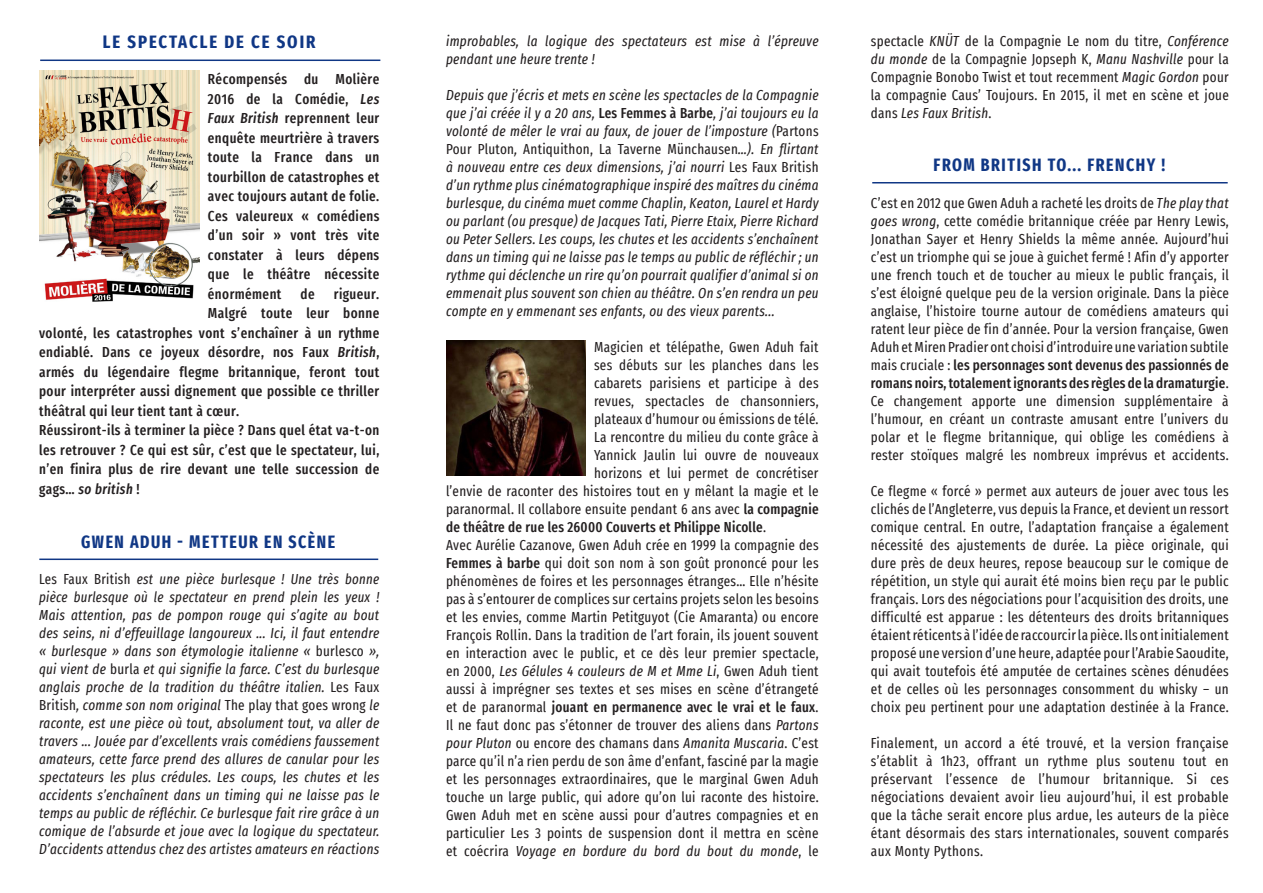
<style>
.page{position:relative;width:1263px;height:893px;background:#fff}
.page>*{position:absolute;margin:0;border:0;box-sizing:border-box;transform-origin:0 0}
.Body{font:700 extra-condensed 18px "Fira Sans";letter-spacing:.09em;color:#103785;scale:.95 1}
.Body-2{font:700 extra-condensed 18px "Fira Sans";letter-spacing:.11em;color:#103785}
.Body-3{font:extra-condensed 14.25px/18px "Fira Sans";letter-spacing:.02em;color:#231f20;text-align:justify}
.Body-4{font:italic extra-condensed 14.25px/18px "Fira Sans";letter-spacing:.02em;color:#231f20;text-align:justify}
.Body-5{font:500 extra-condensed 14.25px/19.5px "Fira Sans";letter-spacing:.03em;color:#231f20;text-align:justify}
.s1{font-style:italic}
.s2{font-style:normal}
.s3{font-weight:500;font-style:normal}
.s4{font-weight:500}
.s5{font-weight:400}
</style>
<div class="page">
<hr style="left:40px;top:60px;width:340px;height:1px;background:#103785">
<img style="left:39px;top:71px;width:160px;height:231px">
<hr style="left:39px;top:559px;width:339px;height:1px;background:#103785">
<img style="left:446px;top:341px;width:139px;height:135px">
<hr style="left:872px;top:182px;width:356px;height:1px;background:#103785">
<p class="Body-2" style="left:103px;top:27px;width:214px">LE SPECTACLE DE CE SOIR</p>
<p class="Body-5" style="left:208px;top:69px;width:173px">Récompensés du Molière 2016 de la Comédie, <span class="s1">Les Faux British</span> reprennent leur enquête meurtrière à travers toute la France dans un tourbillon de catastrophes et avec toujours autant de folie.<br>Ces valeureux « comédiens d’un soir » vont très vite constater à leurs dépens que le théâtre nécessite énormément</p>
<p class="Body-5" style="left:301px;top:283px;width:16px">de</p>
<p class="Body-5" style="left:334px;top:283px;width:47px">rigueur.</p>
<p class="Body-5" style="left:208px;top:303px;width:173px">Malgré toute leur bonne</p>
<p class="Body-5" style="left:39px;top:322px;width:342px">volonté, les catastrophes vont s’enchaîner à un rythme</p>
<p class="Body-5" style="left:39px;top:342px;width:342px">endiablé. Dans ce joyeux désordre, nos Faux <span class="s1">British</span>,</p>
<p class="Body-5" style="left:39px;top:361px;width:342px">armés du légendaire flegme britannique, feront tout</p>
<p class="Body-5" style="left:39px;top:381px;width:342px">pour interpréter aussi dignement que possible ce thriller</p>
<p class="Body-5" style="left:39px;top:400px;width:202px">théâtral qui leur tient tant à cœur.</p>
<p class="Body-5" style="left:39px;top:420px;width:342px">Réussiront-ils à terminer la pièce ? Dans quel état va-t-on les retrouver ? Ce qui est sûr, c’est que le spectateur, lui, n’en finira plus de rire devant une telle succession de gags… <span class="s1">so british</span> !</p>
<p class="Body" style="left:81px;top:526px;width:269px">GWEN ADUH - METTEUR EN SCÈNE</p>
<p class="Body-4" style="left:39px;top:569px;width:342px"><span class="s2">Les Faux British</span> est une pièce burlesque ! Une très bonne pièce burlesque où le spectateur en prend plein les yeux !<br>Mais attention, pas de pompon rouge qui s’agite au bout des seins, ni d’effeuillage langoureux ... Ici, il faut entendre « burlesque » dans son étymologie italienne « <span class="s2">burlesco</span> », qui vient de <span class="s2">burla</span> et qui signifie la farce. C’est du burlesque anglais proche de la tradition du théâtre italien. <span class="s2">Les Faux British</span>, comme son nom original <span class="s2">The play that goes wrong</span> le raconte, est une pièce où tout, absolument tout, va aller de travers ... Jouée par d’excellents vrais comédiens faussement amateurs, cette farce prend des allures de canular pour les spectateurs les plus crédules. Les coups, les chutes et les accidents s’enchaînent dans un timing qui ne laisse pas le temps au public de réfléchir. Ce burlesque fait rire grâce à un comique de l’absurde et joue avec la logique du spectateur.<br>D’accidents attendus chez des artistes amateurs en réactions</p>
<p class="Body-4" style="left:446px;top:31px;width:374px">improbables, la logique des spectateurs est mise à l’épreuve pendant une heure trente !</p>
<p class="Body-4" style="left:446px;top:85px;width:374px">Depuis que j’écris et mets en scène les spectacles de la Compagnie que j’ai créée il y a 20 ans, <span class="s3">Les Femmes à Barbe</span>, j’ai toujours eu la volonté de mêler le vrai au faux, de jouer de l’imposture (<span class="s2">Partons Pour Pluton</span>, <span class="s2">Antiquithon, La Taverne Münchausen</span>…). En flirtant à nouveau entre ces deux dimensions, j’ai nourri <span class="s2">Les Faux British </span>d’un rythme plus cinématographique inspiré des maîtres du cinéma burlesque, du cinéma muet comme Chaplin, Keaton, Laurel et Hardy ou parlant (ou presque) de Jacques Tati, Pierre Etaix, Pierre Richard ou Peter Sellers. Les coups, les chutes et les accidents s’enchaînent dans un timing qui ne laisse pas le temps au public de réfléchir ; un rythme qui déclenche un rire qu’on pourrait qualifier d’animal si on emmenait plus souvent son chien au théâtre. On s’en rendra un peu compte en y emmenant ses enfants, ou des vieux parents...</p>
<p class="Body-3" style="left:594px;top:337px;width:226px">Magicien et télépathe, Gwen Aduh fait</p>
<p class="Body-3" style="left:594px;top:355px;width:226px">ses débuts sur les planches dans les</p>
<p class="Body-3" style="left:594px;top:373px;width:226px">cabarets parisiens et participe à des</p>
<p class="Body-3" style="left:594px;top:391px;width:226px">revues, spectacles de chansonniers,</p>
<p class="Body-3" style="left:594px;top:409px;width:226px">plateaux d’humour ou émissions de télé.</p>
<p class="Body-3" style="left:594px;top:427px;width:226px">La rencontre du milieu du conte grâce à</p>
<p class="Body-3" style="left:594px;top:445px;width:226px">Yannick Jaulin lui ouvre de nouveaux</p>
<p class="Body-3" style="left:594px;top:463px;width:226px">horizons et lui permet de concrétiser</p>
<p class="Body-3" style="left:446px;top:481px;width:374px">l’envie de raconter des histoires tout en y mêlant la magie et le</p>
<p class="Body-3" style="left:446px;top:499px;width:374px">paranormal. Il collabore ensuite pendant 6 ans avec <span class="s4">la compagnie</span></p>
<p class="Body-5" style="left:446px;top:516px;width:321px">de théâtre de rue les 26000 Couverts et Philippe Nicolle<span class="s5">.</span></p>
<p class="Body-3" style="left:446px;top:535px;width:374px">Avec Aurélie Cazanove, Gwen Aduh crée en 1999 la compagnie des <span class="s4">Femmes à barbe</span> qui doit son nom à son goût prononcé pour les phénomènes de foires et les personnages étranges… Elle n’hésite pas à s’entourer de complices sur certains projets selon les besoins et les envies, comme Martin Petitguyot (Cie Amaranta) ou encore François Rollin. Dans la tradition de l’art forain, ils jouent souvent en interaction avec le public, et ce dès leur premier spectacle, en 2000, <span class="s1">Les Gélules 4 couleurs de M et Mme Li</span>, Gwen Aduh tient aussi à imprégner ses textes et ses mises en scène d’étrangeté et de paranormal <span class="s4">jouant en permanence avec le vrai et le faux</span>.<br>Il ne faut donc pas s’étonner de trouver des aliens dans <span class="s1">Partons pour Pluton</span> ou encore des chamans dans <span class="s1">Amanita Muscaria</span>. C’est parce qu’il n’a rien perdu de son âme d’enfant, fasciné par la magie et les personnages extraordinaires, que le marginal Gwen Aduh touche un large public, qui adore qu’on lui raconte des histoire.<br>Gwen Aduh met en scène aussi pour d’autres compagnies et en particulier Les 3 points de suspension dont il mettra en scène et coécrira <span class="s1">Voyage en bordure du bord du bout du monde</span>, le</p>
<p class="Body-3" style="left:871px;top:31px;width:359px">spectacle <span class="s1">KNÜT</span> de la Compagnie Le nom du titre, <span class="s1">Conférence du monde</span> de la Compagnie Jopseph K, <span class="s1">Manu Nashville</span> pour la Compagnie Bonobo Twist et tout recemment <span class="s1">Magic Gordon</span> pour la compagnie Caus’ Toujours. En 2015, il met en scène et joue dans <span class="s1">Les Faux British</span>.</p>
<p class="Body" style="left:933px;top:150px;width:245px">FROM BRITISH TO... FRENCHY !</p>
<p class="Body-3" style="left:871px;top:193px;width:359px">C’est en 2012 que Gwen Aduh a racheté les droits de <span class="s1">The play that goes wrong</span>, cette comédie britannique créée par Henry Lewis, Jonathan Sayer et Henry Shields la même année. Aujourd’hui c’est un triomphe qui se joue à guichet fermé ! Afin d’y apporter une french touch et de toucher au mieux le public français, il s’est éloigné quelque peu de la version originale. Dans la pièce anglaise, l’histoire tourne autour de comédiens amateurs qui ratent leur pièce de fin d’année. Pour la version française, Gwen Aduh et Miren Pradier ont choisi d’introduire une variation subtile mais cruciale : <span class="s4">les personnages sont devenus des passionnés de romans noirs, totalement ignorants des règles de la dramaturgie</span>.<br>Ce changement apporte une dimension supplémentaire à l’humour, en créant un contraste amusant entre l’univers du polar et le flegme britannique, qui oblige les comédiens à rester stoïques malgré les nombreux imprévus et accidents.</p>
<p class="Body-3" style="left:871px;top:481px;width:359px">Ce flegme « forcé » permet aux auteurs de jouer avec tous les clichés de l’Angleterre, vus depuis la France, et devient un ressort comique central. En outre, l’adaptation française a également nécessité des ajustements de durée. La pièce originale, qui dure près de deux heures, repose beaucoup sur le comique de répétition, un style qui aurait été moins bien reçu par le public français. Lors des négociations pour l’acquisition des droits, une difficulté est apparue : les détenteurs des droits britanniques étaient réticents à l’idée de raccourcir la pièce. Ils ont initialement proposé une version d’une heure, adaptée pour l’Arabie Saoudite, qui avait toutefois été amputée de certaines scènes dénudées et de celles où les personnages consomment du whisky – un choix peu pertinent pour une adaptation destinée à la France.</p>
<p class="Body-3" style="left:871px;top:733px;width:359px">Finalement, un accord a été trouvé, et la version française s’établit à 1h23, offrant un rythme plus soutenu tout en préservant l’essence de l’humour britannique. Si ces négociations devaient avoir lieu aujourd’hui, il est probable que la tâche serait encore plus ardue, les auteurs de la pièce étant désormais des stars internationales, souvent comparés aux Monty Pythons.</p>
</div>
